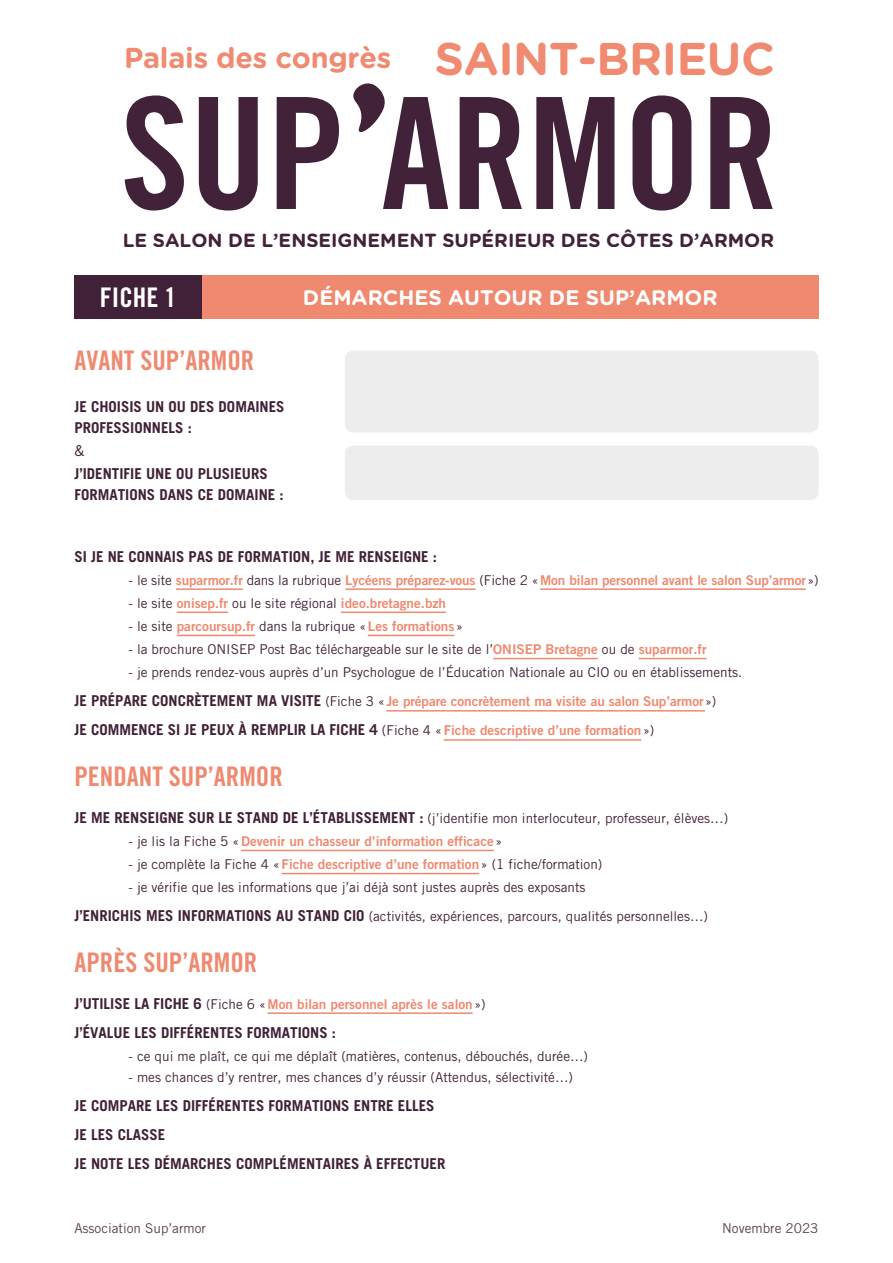
<style>
.page{position:relative;width:893px;height:1263px;background:#fff}
.page>*{position:absolute;margin:0;border:0;box-sizing:border-box;transform-origin:0 0}
.t1{font:155.1px "Trade Gothic LT Std Bd Cn 20";color:#412238}
.t2{font:700 28.8px "Gotham Rounded";letter-spacing:-.01em;color:#f08a70}
.t3{font:27px "Trade Gothic LT Std Bd Cn 20";color:#ef8970}
.t4{font:27px "Trade Gothic LT Std Bd Cn 20";color:#fff}
.t5{font:700 21px "Gotham Rounded";color:#fff}
.t6{font:700 19.05px "Gotham Rounded";color:#412238}
.t7{font:700 15px/29.1px "Trade Gothic LT Std";color:#412137}
.t8{font:13.5px/29.1px "Trade Gothic LT Std";color:#412137}
.t9{font:13.5px "Trade Gothic LT Std Bd 2";color:#ef8970}
.t10{font:13.5px "Trade Gothic LT Std";color:#5d3f53}
.s1{font-size:45.75px}
.s2{font-weight:400}
.s3{font-family:"Trade Gothic LT Std";color:#412137}
.s4{font-family:"Trade Gothic LT Std Bd 2";color:#ef8970}
.s5{font-weight:700;font-size:15px}
.s6{font-weight:400;font-size:13.5px}
.s7{font-family:"Trade Gothic LT Std Bd 2";font-weight:400;font-size:13.5px;color:#ef8970}
.s8{font-family:"Trade Gothic LT Std";font-weight:700;font-size:15px;color:#412137}
</style>
<div class="page">
<div style="left:202px;top:275px;width:617px;height:44px;background:#ef8970"></div>
<svg style="left:353px;top:83px;width:32px;height:49px"></svg>
<hr style="left:176px;top:588px;width:67px;height:2px;background:#ef8970">
<hr style="left:345px;top:588px;width:131px;height:2px;background:#ef8970">
<hr style="left:540px;top:588px;width:266px;height:2px;background:#ef8970">
<hr style="left:177px;top:611px;width:51px;height:2px;background:#ef8970">
<hr style="left:341px;top:611px;width:105px;height:2px;background:#ef8970">
<hr style="left:177px;top:635px;width:78px;height:1px;background:#ef8970">
<hr style="left:368px;top:635px;width:86px;height:1px;background:#ef8970">
<hr style="left:493px;top:658px;width:105px;height:1px;background:#ef8970">
<hr style="left:639px;top:658px;width:68px;height:1px;background:#ef8970">
<hr style="left:386px;top:710px;width:319px;height:1px;background:#ef8970">
<hr style="left:444px;top:739px;width:197px;height:2px;background:#ef8970">
<hr style="left:241px;top:850px;width:253px;height:1px;background:#ef8970">
<hr style="left:282px;top:873px;width:197px;height:1px;background:#ef8970">
<hr style="left:268px;top:1012px;width:205px;height:2px;background:#ef8970">
<div style="left:345px;top:351px;width:474px;height:81px;background:#ededed;border-radius:9px"></div>
<div style="left:345px;top:446px;width:474px;height:54px;background:#ededed;border-radius:9px"></div>
<div style="left:74px;top:275px;width:128px;height:44px;background:#412137"></div>
<p class="t2" style="left:124px;top:36px;width:652px">Palais des congrès <span class="s1">SAINT-BRIEUC</span></p>
<p class="t1" style="left:120px;top:59px;width:660px">SUP ARMOR</p>
<p class="t6" style="left:123px;top:226px;width:653px">LE SALON DE L’ENSEIGNEMENT SUPÉRIEUR DES CÔTES D’ARMOR</p>
<p class="t4" style="left:100px;top:281px;width:78px">FICHE 1</p>
<p class="t3" style="left:74px;top:344px;width:181px">AVANT SUP’ARMOR</p>
<p class="t7" style="left:74px;top:395px;width:212px;line-height:21px">JE CHOISIS UN OU DES DOMAINES<br>PROFESSIONNELS :</p>
<p class="t7" style="left:74px;top:438px;width:195px;line-height:23.1px"><span class="s2">&amp;<br></span>J’IDENTIFIE UNE OU PLUSIEURS</p>
<p class="t7" style="left:74px;top:480px;width:211px">FORMATIONS DANS CE DOMAINE :</p>
<p class="t5" style="left:303px;top:283px;width:416px">DÉMARCHES AUTOUR DE SUP’ARMOR</p>
<p class="t7" style="left:74px;top:541px;width:364px">SI JE NE CONNAIS PAS DE FORMATION, JE ME RENSEIGNE :</p>
<p class="t9" style="left:128px;top:571px;width:692px"><span class="s3">- le site</span> suparmor.fr <span class="s3">dans la rubrique</span> Lycéens préparez-vous <span class="s3">(Fiche 2 «</span>Mon bilan personnel avant le salon Sup’armor<span class="s3">»)</span></p>
<p class="t9" style="left:128px;top:595px;width:319px"><span class="s3">- le site</span> onisep.fr <span class="s3">ou le site régional</span> ideo.bretagne.bzh</p>
<p class="t9" style="left:128px;top:618px;width:336px"><span class="s3">- le site</span> parcoursup.fr <span class="s3">dans la rubrique «</span>Les formations<span class="s3">»</span></p>
<p class="t8" style="left:128px;top:634px;width:580px">- la brochure ONISEP Post Bac téléchargeable sur le site de l’<span class="s4">ONISEP Bretagne</span> ou de <span class="s4">suparmor.fr</span></p>
<p class="t8" style="left:74px;top:658px;width:669px;text-indent:54px">- je prends rendez-vous auprès d’un Psychologue de l’Éducation Nationale au CIO ou en établissements.<br><span class="s5">JE PRÉPARE CONCRÈTEMENT MA VISITE</span> (Fiche 3 «<span class="s4">Je prépare concrètement ma visite au salon Sup’armor</span>»)</p>
<p class="t7" style="left:74px;top:715px;width:581px">JE COMMENCE SI JE PEUX À REMPLIR LA FICHE 4 <span class="s6">(Fiche 4 «</span><span class="s7">Fiche descriptive d’une formation</span><span class="s6">»)</span></p>
<p class="t3" style="left:74px;top:760px;width:210px">PENDANT SUP’ARMOR</p>
<p class="t8" style="left:74px;top:803px;width:655px"><span class="s5">JE ME RENSEIGNE SUR LE STAND DE L’ÉTABLISSEMENT :</span> (j’identifie mon interlocuteur, professeur, élèves…)</p>
<p class="t9" style="left:128px;top:833px;width:375px"><span class="s3">- je lis la Fiche 5 «</span>Devenir un chasseur d’information efficace <span class="s3">»</span></p>
<p class="t8" style="left:128px;top:849px;width:475px">- je complète la Fiche 4 «<span class="s4">Fiche descriptive d’une formation</span>» (1 fiche/formation)</p>
<p class="t8" style="left:74px;top:873px;width:635px;text-indent:54px">- je vérifie que les informations que j’ai déjà sont justes auprès des exposants<br><span class="s5">J’ENRICHIS MES INFORMATIONS AU STAND CIO</span> (activités, expériences, parcours, qualités personnelles…)</p>
<p class="t3" style="left:74px;top:946px;width:184px">APRÈS SUP’ARMOR</p>
<p class="t9" style="left:74px;top:995px;width:413px"><span class="s8">J’UTILISE LA FICHE 6</span> <span class="s3">(Fiche 6 «</span>Mon bilan personnel après le salon<span class="s3">»)</span></p>
<p class="t7" style="left:74px;top:1018px;width:263px">J’ÉVALUE LES DIFFÉRENTES FORMATIONS :</p>
<p class="t8" style="left:128px;top:1041px;width:461px">- ce qui me plaît, ce qui me déplaît (matières, contenus, débouchés, durée…)</p>
<p class="t8" style="left:128px;top:1062px;width:446px">- mes chances d’y rentrer, mes chances d’y réussir (Attendus, sélectivité…)</p>
<p class="t7" style="left:74px;top:1091px;width:372px">JE COMPARE LES DIFFÉRENTES FORMATIONS ENTRE ELLES<br>JE LES CLASSE<br>JE NOTE LES DÉMARCHES COMPLÉMENTAIRES À EFFECTUER</p>
<p class="t10" style="left:74px;top:1220px;width:133px">Association Sup’armor</p>
<p class="t10" style="left:722px;top:1220px;width:98px">Novembre 2023</p>
</div>
